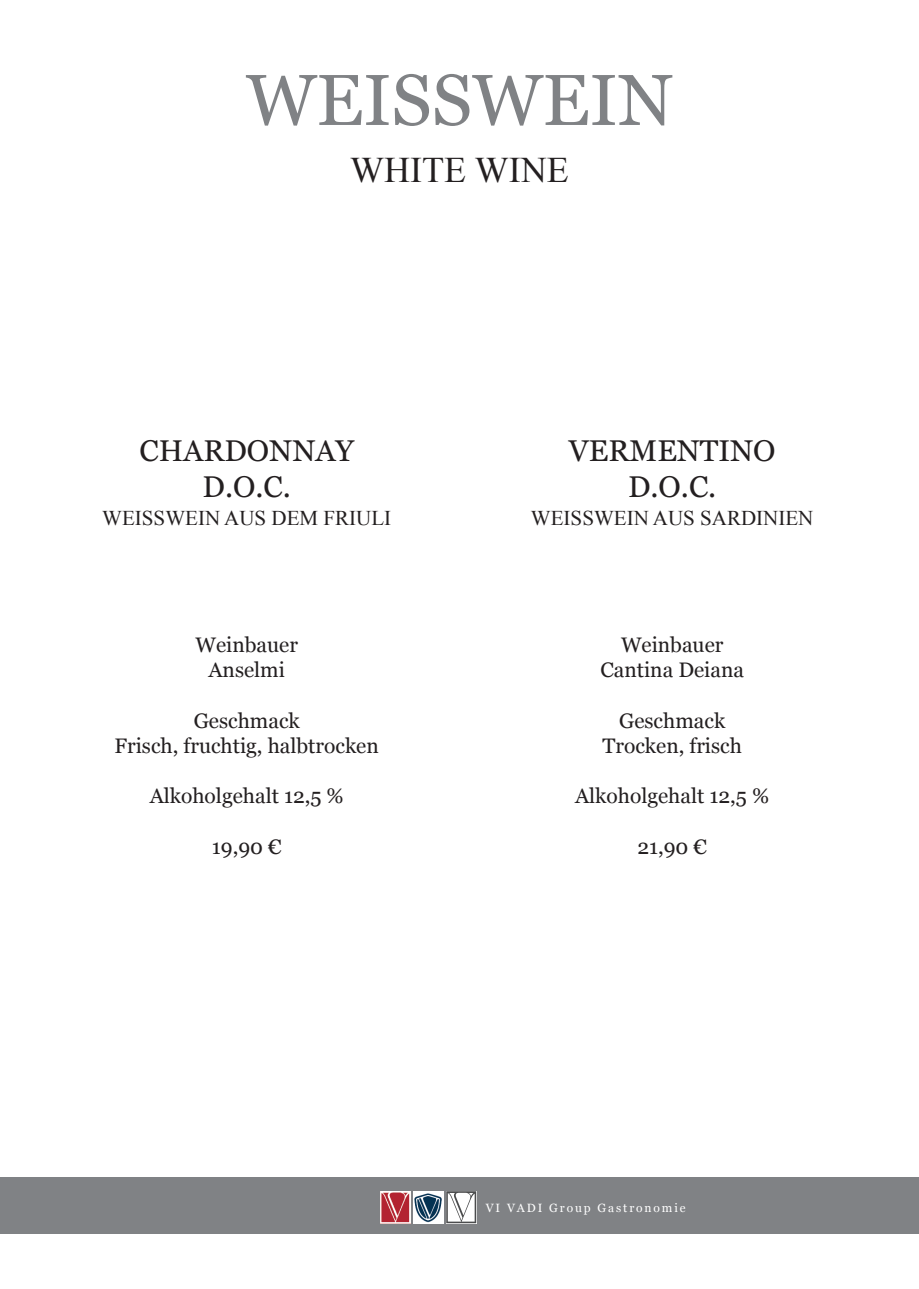
<style>
.page{position:relative;width:919px;height:1289px;background:#fff}
.page>*{position:absolute;margin:0;border:0;box-sizing:border-box;transform-origin:0 0}
.t1{font:72px "Georgia";color:#808285}
.t2{font:36px "Times New Roman";color:#231f20}
.t3{font:30px/36px "Georgia";color:#231f20;text-align:center}
.t4{font:21px/25.2px "Georgia";color:#231f20;text-align:center}
.t5{font:21px "Times New Roman";color:#231f20}
.t6{font:12px "Georgia";letter-spacing:.16em;color:#fff}
</style>
<div class="page">
<div style="left:0;top:1177px;width:918px;height:56px;background:#808285"></div>
<svg style="left:446px;top:1191px;width:30px;height:32px"></svg>
<img style="left:413px;top:1191px;width:30px;height:32px">
<img style="left:380px;top:1191px;width:30px;height:32px">
<h1 class="t1" style="left:246px;top:59px;width:428px">WeissWein</h1>
<h2 class="t2" style="left:350px;top:150px;width:220px">WHITE WINE</h2>
<h3 class="t3" style="left:139px;top:432px;width:216px">CHardonnaY d.o.C.</h3>
<p class="t5" style="left:102px;top:506px;width:290px">WEISSWEIN AUS DEM FRIULI</p>
<p class="t4" style="left:195px;top:632px;width:104px">Weinbauer anselmi</p>
<p class="t4" style="left:115px;top:708px;width:266px">Geschmack<br>Frisch, fruchtig, halbtrocken</p>
<p class="t4" style="left:150px;top:783px;width:195px">alkoholgehalt 12,5 %</p>
<p class="t4" style="left:212px;top:834px;width:71px">19,90 €</p>
<h3 class="t3" style="left:568px;top:432px;width:208px">VerMentino d.o.C.</h3>
<p class="t5" style="left:531px;top:506px;width:284px">WEISSWEIN AUS SARDINIEN</p>
<p class="t4" style="left:600px;top:632px;width:145px">Weinbauer<br>Cantina deiana</p>
<p class="t4" style="left:602px;top:708px;width:141px">Geschmack trocken, frisch</p>
<p class="t4" style="left:575px;top:783px;width:195px">alkoholgehalt 12,5 %</p>
<p class="t4" style="left:637px;top:834px;width:71px">21,90 €</p>
<p class="t6" style="left:485px;top:1200px;width:201px">Vi Vadi Group Gastronomie</p>
</div>
